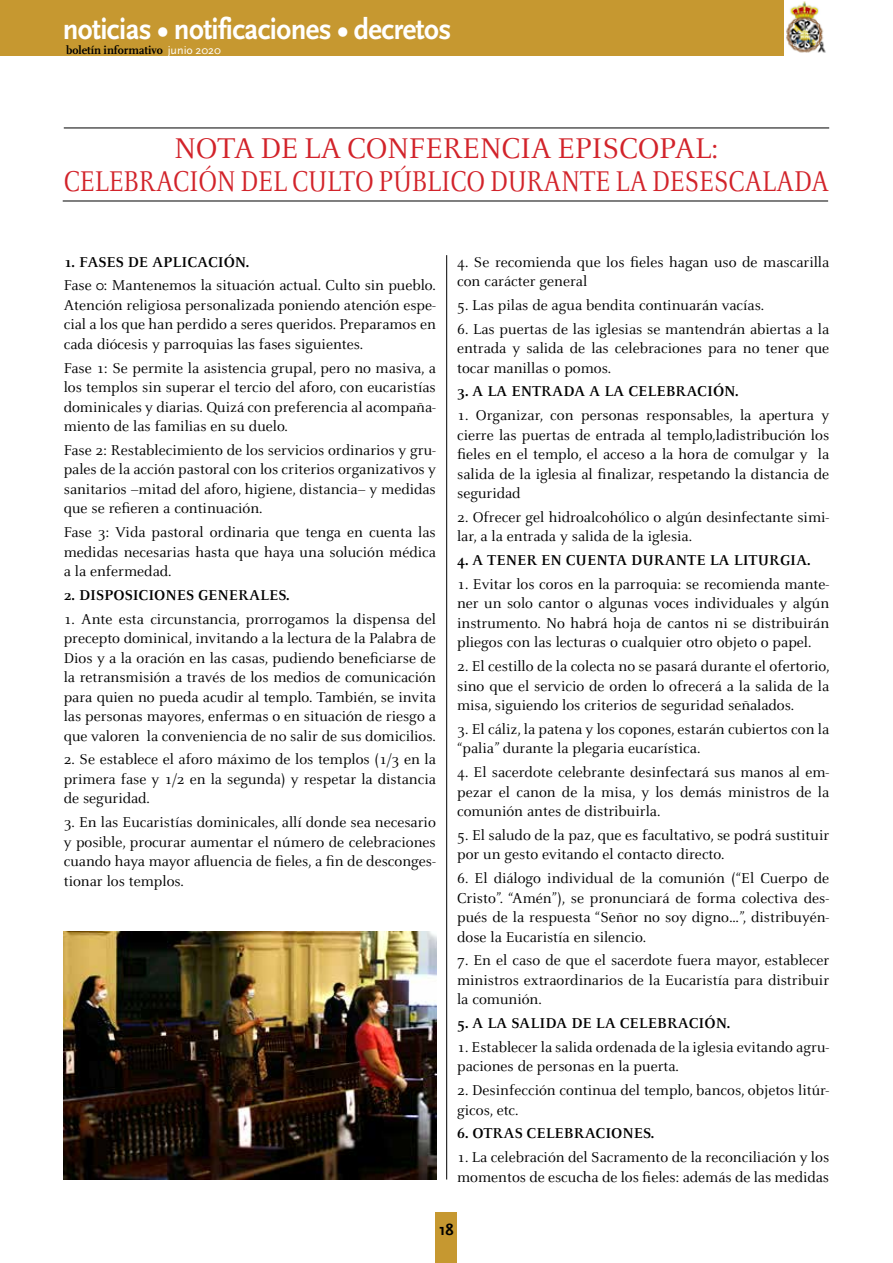
<style>
.page{position:relative;width:893px;height:1263px;background:#fff}
.page>*{position:absolute;margin:0;border:0;box-sizing:border-box;transform-origin:0 0}
.t1{font:31.5px/33px "Celeste";letter-spacing:-.01em;color:#d2232a;text-align:center}
.t2{font:700 30.3px "Scala Sans";letter-spacing:-.02em;color:#fff;scale:.95 1}
.t3{font:700 16.5px "Scala Sans";color:#000}
.t4{font:15.75px/19.5px "Celeste";color:#000;text-align:justify}
.t5{font:700 15.75px "Celeste";color:#000}
.t6{font:700 12px "FF Scala";color:#000}
.s1{font-family:"Scala Sans";font-weight:400;color:#fff}
</style>
<div class="page">
<div style="left:0;top:0;width:829px;height:55px;background:#c69830"></div>
<div style="left:436px;top:1213px;width:21px;height:50px;background:#c69830"></div>
<img style="left:785px;top:0;width:44px;height:55px">
<hr style="left:64px;top:128px;width:765px;height:1px;background:#000">
<hr style="left:63px;top:201px;width:765px;height:1px;background:#000">
<img style="left:64px;top:931px;width:372px;height:248px">
<hr style="left:446px;top:255px;width:1px;height:924px;background:#000">
<h2 class="t2" style="left:63px;top:13px;width:410px">noticias • notificaciones • decretos</h2>
<p class="t6" style="left:66px;top:43px;width:156px">boletín informativo <span class="s1">junio 2020</span></p>
<h1 class="t1" style="left:64px;top:133px;width:767px">NOTA DE LA CONFERENCIA EPISCOPAL:<br>CELEBRACIÓN DEL CULTO PÚBLICO DURANTE LA DESESCALADA</h1>
<p class="t5" style="left:64px;top:253px;width:187px">1. FASES DE APLICACIÓN.</p>
<p class="t4" style="left:64px;top:276px;width:374px">Fase 0: Mantenemos la situación actual. Culto sin pueblo.<br>Atención religiosa personalizada poniendo atención espe&shy;cial a los que han perdido a seres queridos. Preparamos en cada diócesis y parroquias las fases siguientes.</p>
<p class="t4" style="left:64px;top:359px;width:374px">Fase 1: Se permite la asistencia grupal, pero no masiva, a los templos sin superar el tercio del aforo, con eucaristías dominicales y diarias. Quizá con preferencia al acompaña&shy;miento de las familias en su duelo.</p>
<p class="t4" style="left:64px;top:441px;width:374px">Fase 2: Restablecimiento de los servicios ordinarios y gru&shy;pales de la acción pastoral con los criterios organizativos y sanitarios –mitad del aforo, higiene, distancia– y medidas que se refieren a continuación.</p>
<p class="t4" style="left:64px;top:523px;width:374px">Fase 3: Vida pastoral ordinaria que tenga en cuenta las medidas necesarias hasta que haya una solución médica a la enfermedad.</p>
<p class="t5" style="left:64px;top:587px;width:227px">2. DISPOSICIONES GENERALES.</p>
<p class="t4" style="left:64px;top:610px;width:374px">1. Ante esta circunstancia, prorrogamos la dispensa del precepto dominical, invitando a la lectura de la Palabra de Dios y a la oración en las casas, pudiendo beneficiarse de la retransmisión a través de los medios de comunicación para quien no pueda acudir al templo. También, se invita las personas mayores, enfermas o en situación de riesgo a que valoren la conveniencia de no salir de sus domicilios.</p>
<p class="t4" style="left:64px;top:750px;width:374px">2. Se establece el aforo máximo de los templos (1/3 en la primera fase y 1/2 en la segunda) y respetar la distancia de seguridad.</p>
<p class="t4" style="left:64px;top:813px;width:374px">3. En las Eucaristías dominicales, allí donde sea necesario y posible, procurar aumentar el número de celebraciones cuando haya mayor afluencia de fieles, a fin de desconges&shy;tionar los templos.</p>
<p class="t4" style="left:457px;top:252px;width:374px">4. Se recomienda que los fieles hagan uso de mascarilla con carácter general</p>
<p class="t4" style="left:457px;top:296px;width:309px">5. Las pilas de agua bendita continuarán vacías.</p>
<p class="t4" style="left:457px;top:319px;width:374px">6. Las puertas de las iglesias se mantendrán abiertas a la entrada y salida de las celebraciones para no tener que tocar manillas o pomos.</p>
<p class="t5" style="left:457px;top:383px;width:283px">3. A LA ENTRADA A LA CELEBRACIÓN.</p>
<p class="t4" style="left:457px;top:406px;width:374px">1. Organizar, con personas responsables, la apertura y cierre las puertas de entrada al templo,ladistribución los fieles en el templo, el acceso a la hora de comulgar y la salida de la iglesia al finalizar, respetando la distancia de seguridad</p>
<p class="t4" style="left:457px;top:508px;width:374px">2. Ofrecer gel hidroalcohólico o algún desinfectante simi&shy;lar, a la entrada y salida de la iglesia.</p>
<p class="t5" style="left:457px;top:552px;width:355px">4. A TENER EN CUENTA DURANTE LA LITURGIA.</p>
<p class="t4" style="left:457px;top:575px;width:374px">1. Evitar los coros en la parroquia: se recomienda mante&shy;ner un solo cantor o algunas voces individuales y algún instrumento. No habrá hoja de cantos ni se distribuirán pliegos con las lecturas o cualquier otro objeto o papel.</p>
<p class="t4" style="left:457px;top:657px;width:374px">2. El cestillo de la colecta no se pasará durante el ofertorio, sino que el servicio de orden lo ofrecerá a la salida de la misa, siguiendo los criterios de seguridad señalados.</p>
<p class="t4" style="left:457px;top:720px;width:374px">3. El cáliz, la patena y los copones, estarán cubiertos con la “palia” durante la plegaria eucarística.</p>
<p class="t4" style="left:457px;top:763px;width:374px">4. El sacerdote celebrante desinfectará sus manos al em&shy;pezar el canon de la misa, y los demás ministros de la comunión antes de distribuirla.</p>
<p class="t4" style="left:457px;top:826px;width:374px">5. El saludo de la paz, que es facultativo, se podrá sustituir por un gesto evitando el contacto directo.</p>
<p class="t4" style="left:457px;top:869px;width:374px">6. El diálogo individual de la comunión (“El Cuerpo de Cristo”. “Amén”), se pronunciará de forma colectiva des&shy;pués de la respuesta “Señor no soy digno…”, distribuyén&shy;dose la Eucaristía en silencio.</p>
<p class="t4" style="left:457px;top:951px;width:374px">7. En el caso de que el sacerdote fuera mayor, establecer ministros extraordinarios de la Eucaristía para distribuir la comunión.</p>
<p class="t5" style="left:457px;top:1015px;width:274px">5. A LA SALIDA DE LA CELEBRACIÓN.</p>
<p class="t4" style="left:457px;top:1038px;width:374px">1. Establecer la salida ordenada de la iglesia evitando agru&shy;paciones de personas en la puerta.</p>
<p class="t4" style="left:457px;top:1081px;width:374px">2. Desinfección continua del templo, bancos, objetos litúr&shy;gicos, etc.</p>
<p class="t5" style="left:457px;top:1125px;width:199px">6. OTRAS CELEBRACIONES.</p>
<p class="t4" style="left:457px;top:1148px;width:374px">1. La celebración del Sacramento de la reconciliación y los momentos de escucha de los fieles: además de las medidas</p>
<p class="t3" style="left:439px;top:1221px;width:16px">18</p>
</div>
